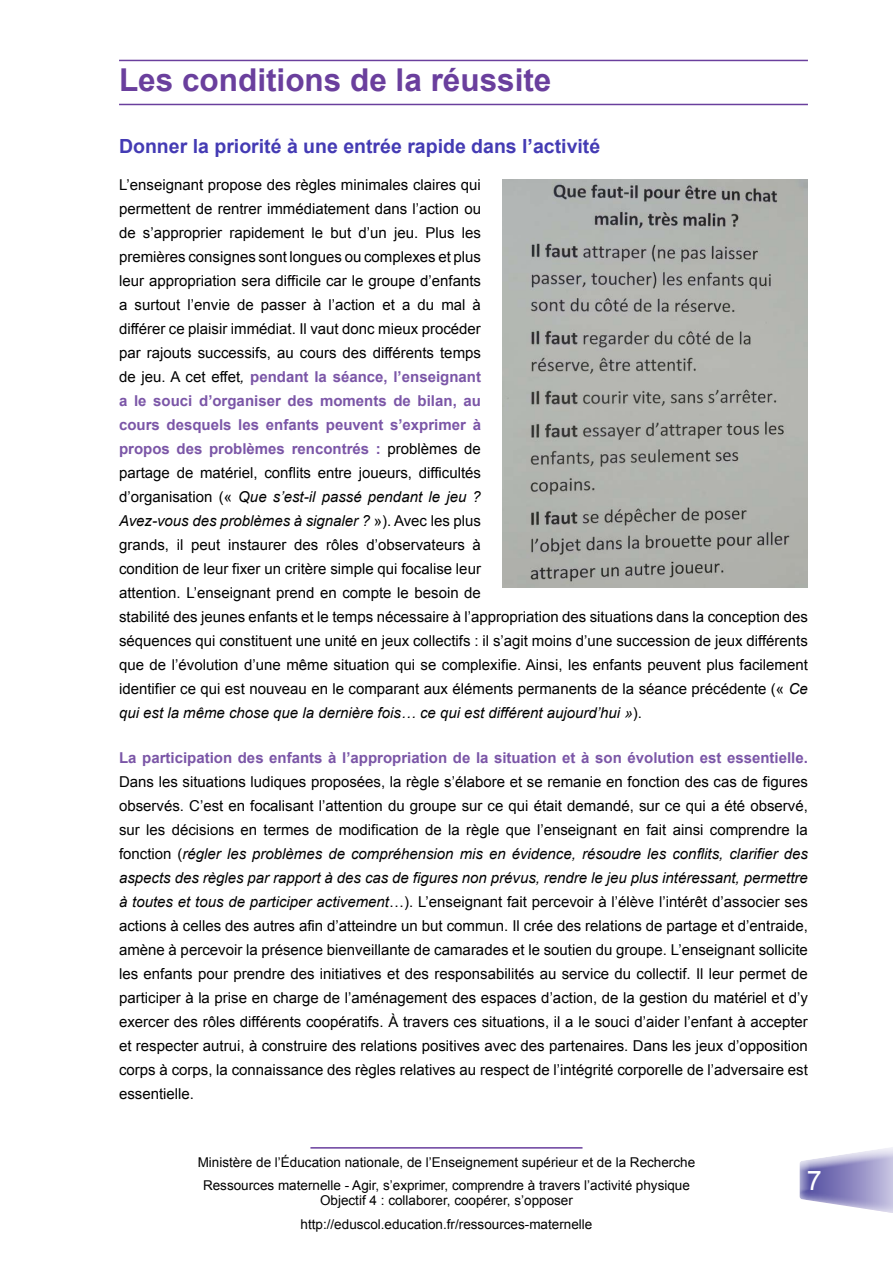
<style>
.page{position:relative;width:893px;height:1263px;background:#fff}
.page>*{position:absolute;margin:0;border:0;box-sizing:border-box;transform-origin:0 0}
.t1{font:700 31.5px "Arial";color:#6a3f9d}
.t2{font:27px "Arial";color:#fff}
.t3{font:700 19.5px "Arial";color:#443bb4}
.t4{font:15px/24px "Arial";color:#000}
.t5{font:700 15px "Arial";color:#7b56a7}
.t6{font:13.5px/23.5px "Arial";color:#000;text-align:center}
.s1{font-style:italic}
.s2{font-weight:700;color:#7b56a7}
</style>
<div class="page">
<div style="left:791px;top:1144px;width:102px;height:73px;background:#6a3f9d;opacity:.75"></div>
<hr style="left:310px;top:1147px;width:272px;height:1px;background:#6a3f9d">
<hr style="left:119px;top:60px;width:689px;height:1px;background:#6a3f9d">
<hr style="left:119px;top:104px;width:689px;height:1px;background:#6a3f9d">
<img style="left:502px;top:180px;width:306px;height:407px">
<h1 class="t1" style="left:119px;top:59px;width:434px">Les conditions de la réussite</h1>
<h3 class="t3" style="left:119px;top:134px;width:483px">Donner la priorité à une entrée rapide dans l’activité</h3>
<p class="t4" style="left:119px;top:173px;width:690px">L’enseignant propose des règles minimales claires qui<br>permettent de rentrer immédiatement dans l’action ou<br>de s’approprier rapidement le but d’un jeu. Plus les<br>premières consignes sont longues ou complexes et plus<br>leur appropriation sera difficile car le groupe d’enfants<br>a surtout l’envie de passer à l’action et a du mal à<br>différer ce plaisir immédiat. Il vaut donc mieux procéder<br>par rajouts successifs, au cours des différents temps<br>de jeu. A cet effet<span class="s1">,</span> <span class="s2">pendant la séance, l’enseignant<br>a le souci d’organiser des moments de bilan, au<br>cours desquels les enfants peuvent s’exprimer à<br>propos des problèmes rencontrés :</span> problèmes de<br>partage de matériel, conflits entre joueurs, difficultés<br>d’organisation (« <span class="s1">Que s’est-il passé pendant le jeu ?<br>Avez-vous des problèmes à signaler ?</span> »). Avec les plus<br>grands, il peut instaurer des rôles d’observateurs à<br>condition de leur fixer un critère simple qui focalise leur<br>attention. L’enseignant prend en compte le besoin de<br>stabilité des jeunes enfants et le temps nécessaire à l’appropriation des situations dans la conception des séquences qui constituent une unité en jeux collectifs : il s’agit moins d’une succession de jeux différents que de l’évolution d’une même situation qui se complexifie. Ainsi, les enfants peuvent plus facilement identifier ce qui est nouveau en le comparant aux éléments permanents de la séance précédente (« <span class="s1">Ce qui est la même chose que la dernière fois… ce qui est différent aujourd’hui »</span>).</p>
<p class="t5" style="left:119px;top:748px;width:690px">La participation des enfants à l’appropriation de la situation et à son évolution est essentielle.</p>
<p class="t4" style="left:119px;top:770px;width:690px;text-align:justify">Dans les situations ludiques proposées, la règle s’élabore et se remanie en fonction des cas de figures observés. C’est en focalisant l’attention du groupe sur ce qui était demandé, sur ce qui a été observé, sur les décisions en termes de modification de la règle que l’enseignant en fait ainsi comprendre la fonction (<span class="s1">régler les problèmes de compréhension mis en évidence, résoudre les conflits, clarifier des aspects des règles par rapport à des cas de figures non prévus, rendre le jeu plus intéressant, permettre à toutes et tous de participer activement</span>…). L’enseignant fait percevoir à l’élève l’intérêt d’associer ses actions à celles des autres afin d’atteindre un but commun. Il crée des relations de partage et d’entraide, amène à percevoir la présence bienveillante de camarades et le soutien du groupe. L’enseignant sollicite les enfants pour prendre des initiatives et des responsabilités au service du collectif. Il leur permet de participer à la prise en charge de l’aménagement des espaces d’action, de la gestion du matériel et d’y exercer des rôles différents coopératifs. À travers ces situations, il a le souci d’aider l’enfant à accepter et respecter autrui, à construire des relations positives avec des partenaires. Dans les jeux d’opposition corps à corps, la connaissance des règles relatives au respect de l’intégrité corporelle de l’adversaire est essentielle.</p>
<p class="t6" style="left:198px;top:1150px;width:499px">Ministère de l’Éducation nationale, de l’Enseignement supérieur et de la Recherche<br>Ressources maternelle - Agir, s’exprimer, comprendre à travers l’activité physique</p>
<p class="t6" style="left:301px;top:1189px;width:293px">Objectif 4 : collaborer, coopérer, s’opposer http://eduscol.education.fr/ressources-maternelle</p>
<h2 class="t2" style="left:807px;top:1162px;width:17px">7</h2>
</div>
